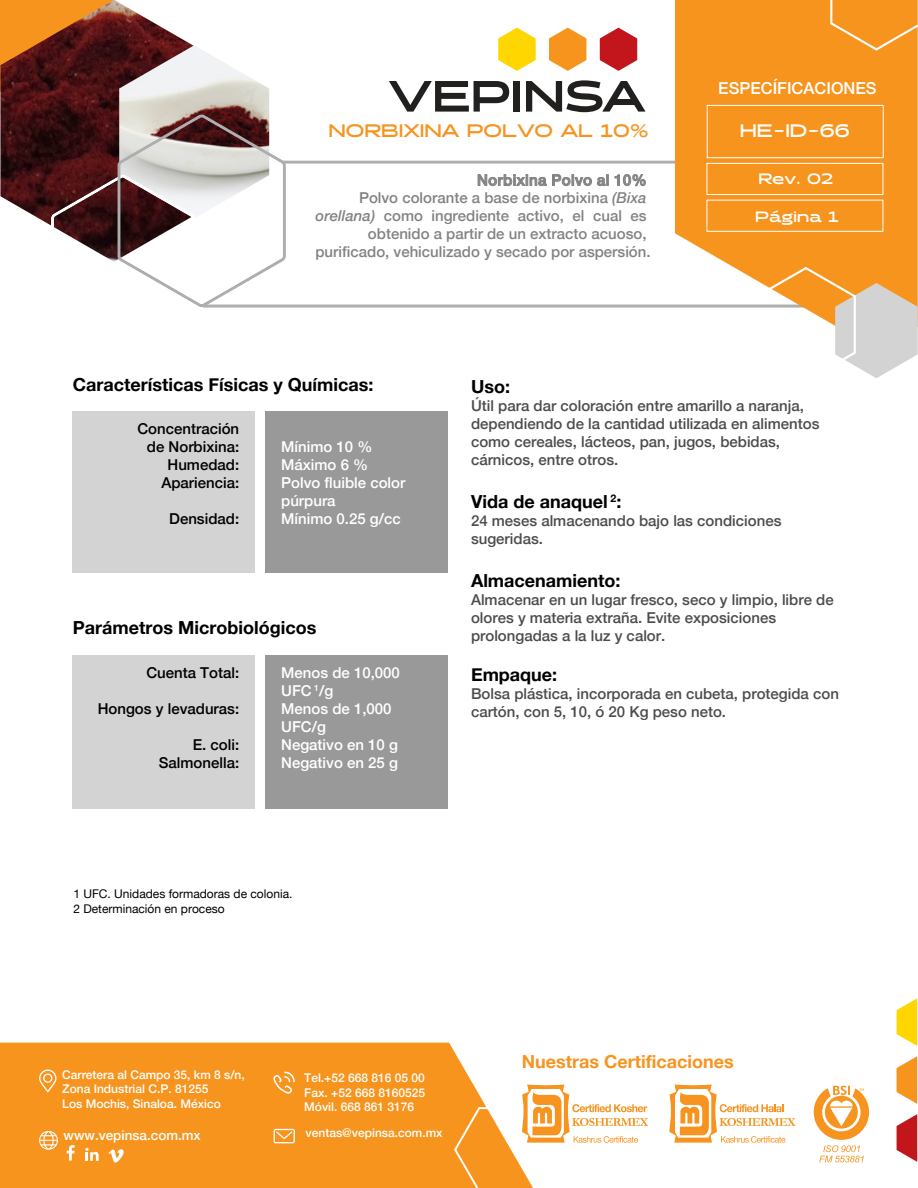
<style>
.page{position:relative;width:918px;height:1188px;background:#fff}
.page>*{position:absolute;margin:0;border:0;box-sizing:border-box;transform-origin:0 0}
.t1{font:700 18px "Helvetica Neue";color:#000}
.t2{font:700 18px "Helvetica Neue";color:#f79420}
.t3{font:700 18px "Halogen";color:#f79420}
.t4{font:700 18px "Halogen";color:#fff}
.t5{font:500 16.5px "Helvetica Neue";color:#fff}
.t6{font:500 15px/18px "Helvetica Neue";color:#4c4c4c}
.t7{font:500 15px/18px "Helvetica Neue";color:#fff}
.t8{font:500 15px/18px "Helvetica Neue";color:#000;text-align:right}
.t9{font:700 15px "Halogen";color:#fff}
.t10{font:500 13.5px "Helvetica Neue";color:#fff}
.t11{font:500 12px/14.4px "Helvetica Neue";color:#fff}
.t12{font:12px/14.4px "Helvetica Neue";color:#000}
.s1{font-style:italic}
</style>
<div class="page">
<div style="left:72px;top:411px;width:183px;height:161px;background:#d3d3d3"></div>
<div style="left:265px;top:411px;width:183px;height:161px;background:#999"></div>
<hr style="left:282px;top:161px;width:435px;height:3px;background:#aeaeaf">
<hr style="left:203px;top:305px;width:606px;height:3px;background:#aeaeaf">
<svg style="left:675px;top:0;width:243px;height:308px;background:#f79b2c"></svg>
<div style="left:707px;top:105px;width:177px;height:53px;border:1px solid #fff"></div>
<div style="left:706px;top:163px;width:177px;height:32px;border:1px solid #fff"></div>
<div style="left:706px;top:200px;width:177px;height:32px;border:1px solid #fff"></div>
<svg style="left:829px;top:0;width:89px;height:52px;background:#f79a2a"></svg>
<svg style="left:754px;top:266px;width:164px;height:112px"></svg>
<svg style="left:0;top:0;width:287px;height:308px"></svg>
<svg style="left:478px;top:174px;width:131px;height:12px"></svg>
<svg style="left:615px;top:174px;width:31px;height:12px"></svg>
<svg style="left:498px;top:28px;width:38px;height:43px"></svg>
<svg style="left:549px;top:28px;width:37px;height:43px"></svg>
<svg style="left:600px;top:28px;width:37px;height:43px"></svg>
<svg style="left:389px;top:81px;width:120px;height:31px"></svg>
<div style="left:514px;top:81px;width:6px;height:31px;background:#221f1f"></div>
<svg style="left:526px;top:80px;width:120px;height:32px"></svg>
<div style="left:72px;top:655px;width:183px;height:153px;background:#d3d3d3"></div>
<div style="left:265px;top:655px;width:183px;height:153px;background:#999"></div>
<svg style="left:0;top:1043px;width:682px;height:145px;fill:#f7941d"></svg>
<svg style="left:453px;top:1106px;width:50px;height:82px;background:#f79f36"></svg>
<svg style="left:67px;top:1145px;width:8px;height:16px"></svg>
<svg style="left:85px;top:1148px;width:14px;height:13px"></svg>
<svg style="left:897px;top:998px;width:20px;height:48px"></svg>
<svg style="left:897px;top:1056px;width:20px;height:48px"></svg>
<svg style="left:897px;top:1114px;width:20px;height:48px"></svg>
<svg style="left:522px;top:1085px;width:126px;height:58px"></svg>
<svg style="left:39px;top:1070px;width:17px;height:22px"></svg>
<svg style="left:273px;top:1072px;width:22px;height:22px"></svg>
<svg style="left:274px;top:1129px;width:21px;height:14px"></svg>
<svg style="left:39px;top:1131px;width:19px;height:19px"></svg>
<svg style="left:108px;top:1149px;width:16px;height:14px"></svg>
<svg style="left:814px;top:1086px;width:55px;height:77px"></svg>
<svg style="left:669px;top:1085px;width:127px;height:58px"></svg>
<p class="t3" style="left:328px;top:120px;width:322px">NORBIXINA POLVO AL 10%</p>
<p class="t6" style="left:315px;top:170px;width:337px;text-align:right">Norbixina Polvo al 10%<br>Polvo colorante a base de norbixina <span class="s1">(Bixa orellana)</span> como ingrediente activo, el cual es obtenido a partir de un extracto acuoso, purificado, vehiculizado y secado por aspersión.</p>
<p class="t5" style="left:718px;top:75px;width:160px">ESPECÍFICACIONES</p>
<p class="t4" style="left:740px;top:120px;width:112px">HE-ID-66</p>
<p class="t9" style="left:759px;top:169px;width:76px">Rev. 02</p>
<p class="t9" style="left:755px;top:208px;width:85px">Página 1</p>
<p class="t1" style="left:73px;top:371px;width:302px">Características Físicas y Químicas:</p>
<p class="t8" style="left:137px;top:419px;width:103px">Concentración de Norbixina:<br>Humedad:<br>Apariencia:</p>
<p class="t8" style="left:169px;top:509px;width:72px">Densidad:</p>
<p class="t7" style="left:281px;top:437px;width:126px">Mínimo 10 %<br>Máximo 6 %<br>Polvo fluible color púrpura<br>Mínimo 0.25 g/cc</p>
<p class="t1" style="left:73px;top:614px;width:245px">Parámetros Microbiológicos</p>
<p class="t8" style="left:146px;top:663px;width:94px">Cuenta Total:</p>
<p class="t8" style="left:98px;top:699px;width:143px">Hongos y levaduras:</p>
<p class="t8" style="left:159px;top:735px;width:82px">E. coli:<br>Salmonella:</p>
<p class="t7" style="left:281px;top:663px;width:120px">Menos de 10,000<br>UFC <sup>1</sup>/g<br>Menos de 1,000<br>UFC/g<br>Negativo en 10 g<br>Negativo en 25 g</p>
<p class="t12" style="left:73px;top:888px;width:221px">1 UFC. Unidades formadoras de colonia.<br>2 Determinación en proceso</p>
<p class="t1" style="left:471px;top:372px;width:41px">Uso:</p>
<p class="t6" style="left:471px;top:396px;width:350px">Útil para dar coloración entre amarillo a naranja, dependiendo de la cantidad utilizada en alimentos como cereales, lácteos, pan, jugos, bebidas, cárnicos, entre otros.</p>
<p class="t1" style="left:471px;top:487px;width:152px">Vida de anaquel <sup>2</sup>:</p>
<p class="t6" style="left:471px;top:511px;width:312px">24 meses almacenando bajo las condiciones sugeridas.</p>
<p class="t1" style="left:471px;top:566px;width:151px">Almacenamiento:</p>
<p class="t6" style="left:471px;top:590px;width:364px">Almacenar en un lugar fresco, seco y limpio, libre de olores y materia extraña. Evite exposiciones prolongadas a la luz y calor.</p>
<p class="t1" style="left:471px;top:660px;width:88px">Empaque:</p>
<p class="t6" style="left:471px;top:684px;width:369px">Bolsa plástica, incorporada en cubeta, protegida con cartón, con 5, 10, ó 20 Kg peso neto.</p>
<p class="t11" style="left:62px;top:1067px;width:184px">Carretera al Campo 35, km 8 s/n,<br>Zona Industrial C.P. 81255<br>Los Mochis, Sinaloa. México</p>
<p class="t11" style="left:304px;top:1070px;width:122px;text-align:justify">Tel.+52 668 816 05 00<br>Fax. +52 668 8160525<br>Móvil. 668 861 3176</p>
<p class="t10" style="left:64px;top:1124px;width:139px">www.vepinsa.com.mx</p>
<p class="t11" style="left:306px;top:1125px;width:138px">ventas@vepinsa.com.mx</p>
<p class="t2" style="left:522px;top:1047px;width:213px">Nuestras Certificaciones</p>
</div>
